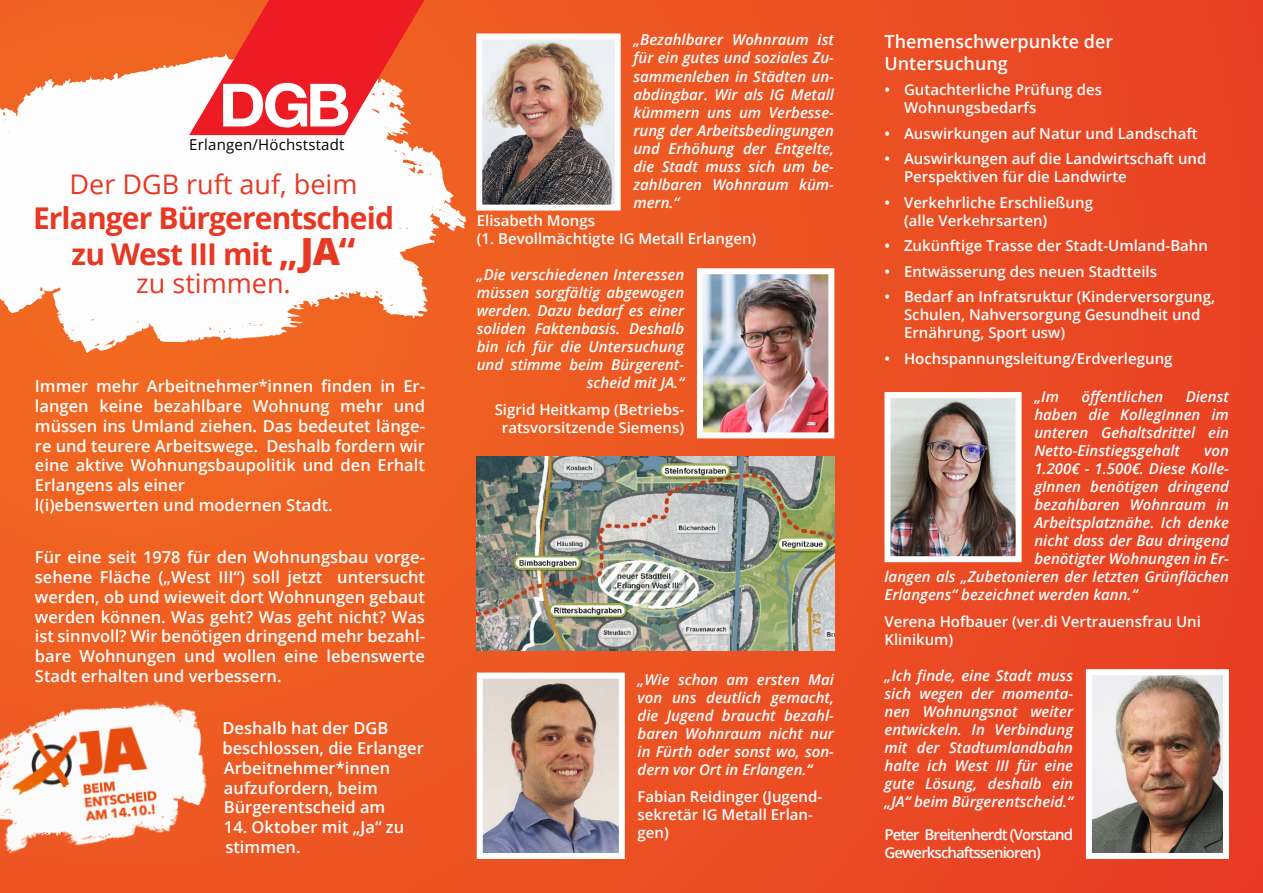
<style>
.page{position:relative;width:1263px;height:893px;background:#fff}
.page>*{position:absolute;margin:0;border:0;box-sizing:border-box;transform-origin:0 0}
.t1{font:700 30px "Open Sans";letter-spacing:-.03em;color:#e73824}
.t2{font:27px "Open Sans";color:#e73824}
.t3{font:600 18px "Open Sans";color:#fff}
.t4{font:600 16.5px/19.8px "Open Sans";color:#fff;text-align:justify}
.t5{font:italic 600 15px/18px "Open Sans";color:#fff;text-align:justify}
.t6{font:600 15px/18px "Open Sans";color:#fff}
.t7{font:600 15px/18px "Open Sans";letter-spacing:-.06em;color:#fff}
.t8{font:15px "Open Sans";letter-spacing:.015em;color:#000}
.s1{font-size:37.5px}
.s2{font-weight:800;font-size:37.5px}
</style>
<div class="page">
<div style="left:0;top:0;width:1263px;height:893px;background:linear-gradient(to right,#f06622,#e84325)"></div>
<svg style="left:0;top:53px;width:466px;height:300px"></svg>
<img style="left:0;top:701px;width:207px;height:152px">
<img style="left:484px;top:680px;width:134px;height:172px">
<div style="left:477px;top:673px;width:148px;height:186px;border:6px solid #fff"></div>
<img style="left:704px;top:275px;width:123px;height:156px">
<div style="left:697px;top:268px;width:137px;height:170px;border:6px solid #fff"></div>
<img style="left:483px;top:40px;width:131px;height:164px">
<div style="left:476px;top:33px;width:145px;height:178px;border:6px solid #fff"></div>
<img style="left:477px;top:457px;width:357px;height:194px">
<img style="left:1093px;top:676px;width:129px;height:176px">
<div style="left:1086px;top:669px;width:143px;height:190px;border:6px solid #fff"></div>
<img style="left:891px;top:399px;width:123px;height:156px">
<div style="left:884px;top:392px;width:137px;height:170px;border:6px solid #fff"></div>
<svg style="left:189px;top:0;width:235px;height:135px"></svg>
<p class="t8" style="left:189px;top:134px;width:157px">Erlangen/Höchststadt</p>
<p class="t2" style="left:69px;top:166px;width:290px">Der DGB ruft auf, beim</p>
<p class="t1" style="left:33px;top:197px;width:362px">Erlanger Bürgerentscheid</p>
<p class="t1" style="left:72px;top:233px;width:285px">zu West III mit <span class="s1">„</span><span class="s2">JA</span><span class="s1">“</span></p>
<p class="t2" style="left:136px;top:265px;width:156px">zu stimmen.</p>
<p class="t4" style="left:35px;top:376px;width:392px">Immer mehr Arbeitnehmer*innen finden in Er&shy;langen keine bezahlbare Wohnung mehr und müssen ins Umland ziehen. Das bedeutet länge&shy;re und teurere Arbeitswege. Deshalb fordern wir eine aktive Wohnungsbaupolitik und den Erhalt Erlangens als einer</p>
<p class="t4" style="left:35px;top:495px;width:299px">l(i)ebenswerten und modernen Stadt.</p>
<p class="t4" style="left:35px;top:547px;width:392px">Für eine seit 1978 für den Wohnungsbau vorge&shy;sehene Fläche („West III“) soll jetzt untersucht werden, ob und wieweit dort Wohnungen gebaut werden können. Was geht? Was geht nicht? Was ist sinnvoll? Wir benötigen dringend mehr bezahl&shy;bare Wohnungen und wollen eine lebenswerte Stadt erhalten und verbessern.</p>
<p class="t4" style="left:222px;top:718px;width:203px;text-align:left">Deshalb hat der DGB beschlossen, die Erlanger<br>Arbeitnehmer*innen aufzufordern, beim<br>Bürgerentscheid am</p>
<p class="t4" style="left:224px;top:817px;width:182px">14. Oktober mit „Ja“ zu stimmen.</p>
<p class="t5" style="left:633px;top:31px;width:202px">„Bezahlbarer Wohnraum ist für ein gutes und soziales Zu&shy;sammenleben in Städten un&shy;abdingbar. Wir als IG Metall kümmern uns um Verbesse&shy;rung der Arbeitsbedingungen und Erhöhung der Entgelte, die Stadt muss sich um be&shy;zahlbaren Wohnraum küm&shy;mern.“</p>
<p class="t6" style="left:477px;top:211px;width:120px">Elisabeth Mongs</p>
<p class="t6" style="left:477px;top:229px;width:281px">(1. Bevollmächtigte IG Metall Erlangen)</p>
<p class="t5" style="left:477px;top:265px;width:209px;text-align:right">„Die verschiedenen Interessen müssen sorgfältig abgewogen werden. Dazu bedarf es einer soliden Faktenbasis. Deshalb bin ich für die Untersuchung und stimme beim Bürgerent&shy;scheid mit JA.“</p>
<p class="t6" style="left:495px;top:400px;width:191px;text-align:center">Sigrid Heitkamp (Betriebs&shy;ratsvorsitzende Siemens)</p>
<p class="t5" style="left:638px;top:670px;width:198px">„Wie schon am ersten Mai von uns deutlich gemacht, die Jugend braucht bezahl&shy;baren Wohnraum nicht nur in Fürth oder sonst wo, son&shy;dern vor Ort in Erlangen.“</p>
<p class="t6" style="left:638px;top:787px;width:186px">Fabian Reidinger (Jugend&shy;sekretär IG Metall Erlan&shy;gen)</p>
<p class="t3" style="left:884px;top:29px;width:230px">Themenschwerpunkte der</p>
<p class="t3" style="left:884px;top:51px;width:125px">Untersuchung</p>
<p class="t6" style="left:884px;top:80px;width:219px">• Gutachterliche Prüfung des</p>
<p class="t6" style="left:904px;top:98px;width:134px">Wohnungsbedarfs</p>
<p class="t6" style="left:884px;top:124px;width:315px">• Auswirkungen auf Natur und Landschaft</p>
<p class="t6" style="left:904px;top:149px;width:304px;text-indent:-20px">• Auswirkungen auf die Landwirtschaft und<br>Perspektiven für die Landwirte</p>
<p class="t6" style="left:884px;top:193px;width:210px">• Verkehrliche Erschließung</p>
<p class="t6" style="left:904px;top:211px;width:145px">(alle Verkehrsarten)</p>
<p class="t6" style="left:884px;top:236px;width:325px">• Zukünftige Trasse der Stadt-Umland-Bahn</p>
<p class="t6" style="left:884px;top:262px;width:274px">• Entwässerung des neuen Stadtteils</p>
<p class="t6" style="left:904px;top:287px;width:313px;text-indent:-20px">• Bedarf an Infratsruktur (Kinderversorgung,<br>Schulen, Nahversorgung Gesundheit und<br>Ernährung, Sport usw)</p>
<p class="t6" style="left:884px;top:349px;width:289px">• Hochspannungsleitung/Erdverlegung</p>
<p class="t5" style="left:1034px;top:387px;width:26px">„Im</p>
<p class="t5" style="left:1081px;top:387px;width:83px">öffentlichen</p>
<p class="t5" style="left:1034px;top:387px;width:196px;text-indent:151px">Dienst haben die KollegInnen im unteren Gehaltsdrittel ein Netto-Einstiegsgehalt</p>
<p class="t5" style="left:1204px;top:441px;width:26px">von</p>
<p class="t5" style="left:1034px;top:459px;width:196px">1.200€ - 1.500€. Diese Kolle-</p>
<p class="t5" style="left:1034px;top:477px;width:196px">gInnen benötigen dringend</p>
<p class="t5" style="left:1034px;top:495px;width:196px">bezahlbaren Wohnraum in</p>
<p class="t5" style="left:1034px;top:513px;width:196px">Arbeitsplatznähe. Ich denke</p>
<p class="t5" style="left:1034px;top:531px;width:196px">nicht dass der Bau dringend</p>
<p class="t5" style="left:1034px;top:549px;width:196px">benötigter Wohnungen in Er-</p>
<p class="t5" style="left:884px;top:567px;width:346px">langen als „Zubetonieren der letzten Grünflächen</p>
<p class="t5" style="left:884px;top:585px;width:255px">Erlangens“ bezeichnet werden kann.“</p>
<p class="t6" style="left:884px;top:612px;width:318px">Verena Hofbauer (ver.di Vertrauensfrau Uni<br>Klinikum)</p>
<p class="t5" style="left:884px;top:666px;width:190px">„Ich finde, eine Stadt muss sich wegen der momenta&shy;nen Wohnungsnot weiter entwickeln. In Verbindung mit der Stadtumlandbahn halte ich West III für eine gute Lösung, deshalb ein „JA“ beim Bürgerentscheid.“</p>
<p class="t7" style="left:884px;top:825px;width:190px">Peter Breitenherdt (Vorstand<br>Gewerkschaftssenioren)</p>
</div>
